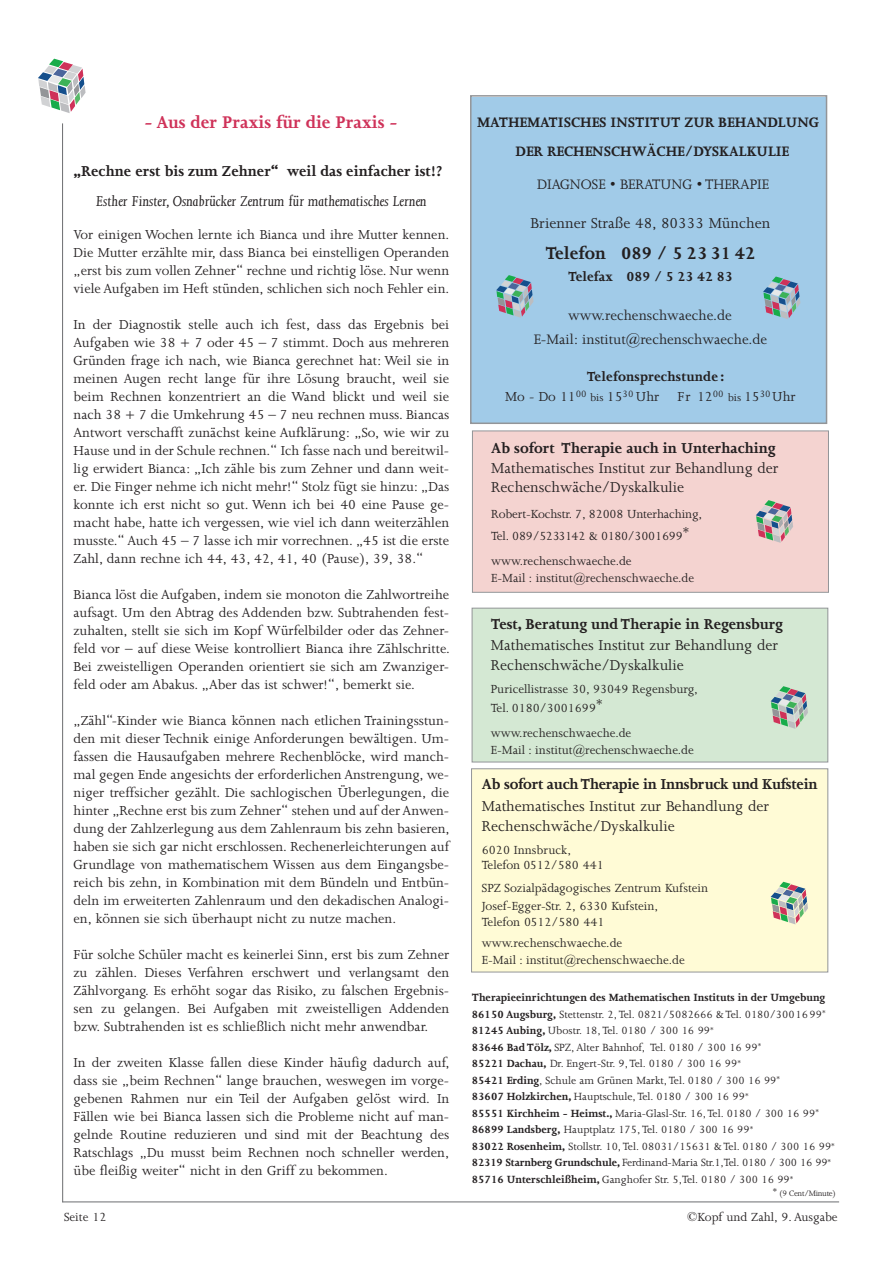
<style>
.page{position:relative;width:893px;height:1263px;background:#fff}
.page>*{position:absolute;margin:0;border:0;box-sizing:border-box;transform-origin:0 0}
.t1{font:700 19.5px "Joanna";color:#cf3259}
.t2{font:700 19.5px "Joanna";color:#231f20}
.t3{font:16.5px/19.8px "Joanna";color:#231f20}
.t4{font:700 16.5px "Joanna";color:#231f20}
.t5{font:italic 16.5px "Joanna";color:#231f20}
.t6{font:15.75px/24px "Joanna";color:#231f20;text-align:center}
.t7{font:700 15.75px/29.7px "Joanna";color:#231f20;text-align:center}
.t8{font:15px/18px "Joanna";color:#231f20;text-align:justify}
.t9{font:700 15px "Joanna";color:#231f20}
.t10{font:13.5px/17.2px "Joanna";color:#231f20}
.t11{font:12px/16.5px "Joanna";color:#231f20}
.t12{font:9px "Joanna";letter-spacing:-.025em;color:#231f20}
.s1{font-weight:700}
.s2{font-size:12px}
</style>
<div class="page">
<hr style="left:62px;top:1201px;width:777px;height:1px;background:#6c6d70">
<hr style="left:62px;top:123px;width:1px;height:1079px;background:#6c6d70">
<div style="left:471px;top:97px;width:355px;height:325px;background:#a1cbe8"></div>
<div style="left:470px;top:95px;width:357px;height:329px;border:2px solid #939598"></div>
<div style="left:473px;top:431px;width:355px;height:161px;background:#f4d3d0"></div>
<div style="left:472px;top:430px;width:357px;height:163px;border:1px solid #939598"></div>
<div style="left:472px;top:608px;width:355px;height:154px;background:#d4e8d3"></div>
<div style="left:472px;top:608px;width:356px;height:154px;border:1px solid #939598"></div>
<div style="left:472px;top:769px;width:355px;height:203px;background:#fffbd6"></div>
<div style="left:471px;top:768px;width:357px;height:204px;border:1px solid #939598"></div>
<svg style="left:38px;top:59px;width:48px;height:54px"></svg>
<svg style="left:496px;top:275px;width:37px;height:43px"></svg>
<svg style="left:756px;top:500px;width:37px;height:43px"></svg>
<svg style="left:770px;top:686px;width:38px;height:43px"></svg>
<svg style="left:770px;top:881px;width:38px;height:43px"></svg>
<svg style="left:763px;top:276px;width:37px;height:43px"></svg>
<h1 class="t1" style="left:144px;top:115px;width:255px">- Aus der Praxis für die Praxis -</h1>
<p class="t4" style="left:74px;top:165px;width:371px">„Rechne erst bis zum Zehner“ weil das einfacher ist!?</p>
<p class="t5" style="left:96px;top:195px;width:332px">Esther Finster, Osnabrücker Zentrum für mathematisches Lernen</p>
<p class="t8" style="left:74px;top:227px;width:377px">Vor einigen Wochen lernte ich Bianca und ihre Mutter kennen.<br>Die Mutter erzählte mir, dass Bianca bei einstelligen Operanden „erst bis zum vollen Zehner“ rechne und richtig löse. Nur wenn viele Aufgaben im Heft stünden, schlichen sich noch Fehler ein.</p>
<p class="t8" style="left:74px;top:317px;width:377px">In der Diagnostik stelle auch ich fest, dass das Ergebnis bei Aufgaben wie 38 + 7 oder 45 – 7 stimmt. Doch aus mehreren Gründen frage ich nach, wie Bianca gerechnet hat: Weil sie in meinen Augen recht lange für ihre Lösung braucht, weil sie beim Rechnen konzentriert an die Wand blickt und weil sie nach 38 + 7 die Umkehrung 45 – 7 neu rechnen muss. Biancas Antwort verschafft zunächst keine Aufklärung: „So, wie wir zu Hause und in der Schule rechnen.“ Ich fasse nach und bereitwil&shy;lig erwidert Bianca: „Ich zähle bis zum Zehner und dann weit&shy;er. Die Finger nehme ich nicht mehr!“ Stolz fügt sie hinzu: „Das konnte ich erst nicht so gut. Wenn ich bei 40 eine Pause ge&shy;macht habe, hatte ich vergessen, wie viel ich dann weiterzählen musste.“ Auch 45 – 7 lasse ich mir vorrechnen. „45 ist die erste Zahl, dann rechne ich 44, 43, 42, 41, 40 (Pause), 39, 38.“</p>
<p class="t8" style="left:74px;top:587px;width:378px">Bianca löst die Aufgaben, indem sie monoton die Zahlwortreihe aufsagt. Um den Abtrag des Addenden bzw. Subtrahenden fest&shy;zuhalten, stellt sie sich im Kopf Würfelbilder oder das Zehner&shy;feld vor – auf diese Weise kontrolliert Bianca ihre Zählschritte.<br>Bei zweistelligen Operanden orientiert sie sich am Zwanziger&shy;feld oder am Abakus. „Aber das ist schwer!“, bemerkt sie.</p>
<p class="t8" style="left:74px;top:713px;width:378px">„Zähl“-Kinder wie Bianca können nach etlichen Trainingsstun&shy;den mit dieser Technik einige Anforderungen bewältigen. Um&shy;fassen die Hausaufgaben mehrere Rechenblöcke, wird manch&shy;mal gegen Ende angesichts der erforderlichen Anstrengung, we&shy;niger treffsicher gezählt. Die sachlogischen Überlegungen, die hinter „Rechne erst bis zum Zehner“ stehen und auf der Anwen&shy;dung der Zahlzerlegung aus dem Zahlenraum bis zehn basieren, haben sie sich gar nicht erschlossen. Rechenerleichterungen auf Grundlage von mathematischem Wissen aus dem Eingangsbe&shy;reich bis zehn, in Kombination mit dem Bündeln und Entbün&shy;deln im erweiterten Zahlenraum und den dekadischen Analogi&shy;en, können sie sich überhaupt nicht zu nutze machen.</p>
<p class="t8" style="left:74px;top:947px;width:377px">Für solche Schüler macht es keinerlei Sinn, erst bis zum Zehner zu zählen. Dieses Verfahren erschwert und verlangsamt den Zählvorgang. Es erhöht sogar das Risiko, zu falschen Ergebnis&shy;sen zu gelangen. Bei Aufgaben mit zweistelligen Addenden bzw. Subtrahenden ist es schließlich nicht mehr anwendbar.</p>
<p class="t8" style="left:74px;top:1055px;width:378px">In der zweiten Klasse fallen diese Kinder häufig dadurch auf, dass sie „beim Rechnen“ lange brauchen, weswegen im vorge&shy;gebenen Rahmen nur ein Teil der Aufgaben gelöst wird. In Fällen wie bei Bianca lassen sich die Probleme nicht auf man&shy;gelnde Routine reduzieren und sind mit der Beachtung des Ratschlags „Du musst beim Rechnen noch schneller werden, übe fleißig weiter“ nicht in den Griff zu bekommen.</p>
<p class="t10" style="left:64px;top:1209px;width:44px">Seite 12</p>
<p class="t10" style="left:687px;top:1209px;width:152px">©Kopf und Zahl, 9. Ausgabe</p>
<p class="t7" style="left:477px;top:108px;width:344px">MATHEMATISCHES INSTITUT ZUR BEHANDLUNG<br>DER RECHENSCHWÄCHE/DYSKALKULIE</p>
<p class="t6" style="left:537px;top:174px;width:233px">DIAGNOSE • BERATUNG • THERAPIE</p>
<p class="t3" style="left:530px;top:214px;width:241px">Brienner Straße 48, 80333 München</p>
<h1 class="t2" style="left:545px;top:246px;width:212px">Telefon 089 / 5 23 31 42</h1>
<p class="t9" style="left:568px;top:271px;width:166px">Telefax 089 / 5 23 42 83</p>
<p class="t6" style="left:534px;top:304px;width:235px">www.rechenschwaeche.de<br>E-Mail: institut@rechenschwaeche.de</p>
<p class="t8" style="left:505px;top:368px;width:292px;line-height:19.5px;text-indent:82px"><span class="s1">Telefonsprechstunde :<br></span>Mo - Do 11<sup>00</sup> <span class="s2">bis</span> 15<sup>30</sup> Uhr Fr 12<sup>00</sup> <span class="s2">bis</span> 15<sup>30</sup> Uhr</p>
<p class="t4" style="left:491px;top:442px;width:286px">Ab sofort Therapie auch in Unterhaching</p>
<p class="t3" style="left:491px;top:459px;width:289px">Mathematisches Institut zur Behandlung der<br>Rechenschwäche/Dyskalkulie</p>
<p class="t10" style="left:491px;top:503px;width:212px;line-height:22.5px">Robert-Kochstr. 7, 82008 Unterhaching,<br>Tel. 089/5233142 &amp; 0180/3001699*</p>
<p class="t10" style="left:491px;top:553px;width:204px">www.rechenschwaeche.de<br>E-Mail : institut@rechenschwaeche.de</p>
<p class="t4" style="left:491px;top:618px;width:293px">Test, Beratung undTherapie in Regensburg</p>
<p class="t3" style="left:491px;top:637px;width:289px">Mathematisches Institut zur Behandlung der<br>Rechenschwäche/Dyskalkulie</p>
<p class="t10" style="left:491px;top:680px;width:209px;line-height:19.6px">Puricellistrasse 30, 93049 Regensburg,<br>Tel. 0180/3001699*</p>
<p class="t10" style="left:491px;top:725px;width:204px">www.rechenschwaeche.de<br>E-Mail : institut@rechenschwaeche.de</p>
<p class="t4" style="left:482px;top:778px;width:337px">Ab sofort auchTherapie in Innsbruck und Kufstein</p>
<p class="t3" style="left:482px;top:798px;width:289px">Mathematisches Institut zur Behandlung der<br>Rechenschwäche/Dyskalkulie</p>
<p class="t10" style="left:482px;top:843px;width:123px;line-height:15px">6020 Innsbruck,<br>Telefon 0512/580 441</p>
<p class="t10" style="left:482px;top:880px;width:228px;line-height:18px">SPZ Sozialpädagogisches Zentrum Kufstein<br>Josef-Egger-Str. 2, 6330 Kufstein,</p>
<p class="t10" style="left:482px;top:912px;width:142px;line-height:21.1px">Telefon 0512/580 441 www.rechenschwaeche.de</p>
<p class="t10" style="left:482px;top:953px;width:204px">E-Mail : institut@rechenschwaeche.de</p>
<p class="t11" style="left:472px;top:990px;width:364px"><span class="s1">Therapieeinrichtungen des Mathematischen Instituts in der Umgebung 86150 Augsburg,</span> Stettenstr. 2,Tel. 0821/5082666 &amp; Tel. 0180/3001699<sup>* </sup><span class="s1">81245 Aubing,</span> Ubostr. 18,Tel. 0180 / 300 16 99<sup>*<br></sup><span class="s1">83646 BadTölz,</span> SPZ, Alter Bahnhof, Tel. 0180 / 300 16 99<sup>*<br></sup><span class="s1">85221 Dachau,</span> Dr. Engert-Str. 9,Tel. 0180 / 300 16 99<sup>*<br></sup><span class="s1">85421 Erding</span>, Schule am Grünen Markt,Tel. 0180 / 300 16 99<sup>*<br></sup><span class="s1">83607 Holzkirchen,</span> Hauptschule,Tel. 0180 / 300 16 99<sup>*<br></sup><span class="s1">85551 Kirchheim - Heimst.,</span> Maria-Glasl-Str. 16,Tel. 0180 / 300 16 99<sup>* </sup><span class="s1">86899 Landsberg,</span> Hauptplatz 175,Tel. 0180 / 300 16 99<sup>*<br></sup><span class="s1">83022 Rosenheim,</span> Stollstr. 10,Tel. 08031/15631 &amp; Tel. 0180 / 300 16 99<sup>* </sup><span class="s1">82319 Starnberg Grundschule,</span> Ferdinand-Maria Str.1,Tel. 0180 / 300 16 99<sup>* </sup><span class="s1">85716 Unterschleißheim,</span> Ganghofer Str. 5,Tel. 0180 / 300 16 99<sup>*</sup></p>
<p class="t12" style="left:773px;top:1190px;width:65px">* (9 Cent/Minute)</p>
</div>
